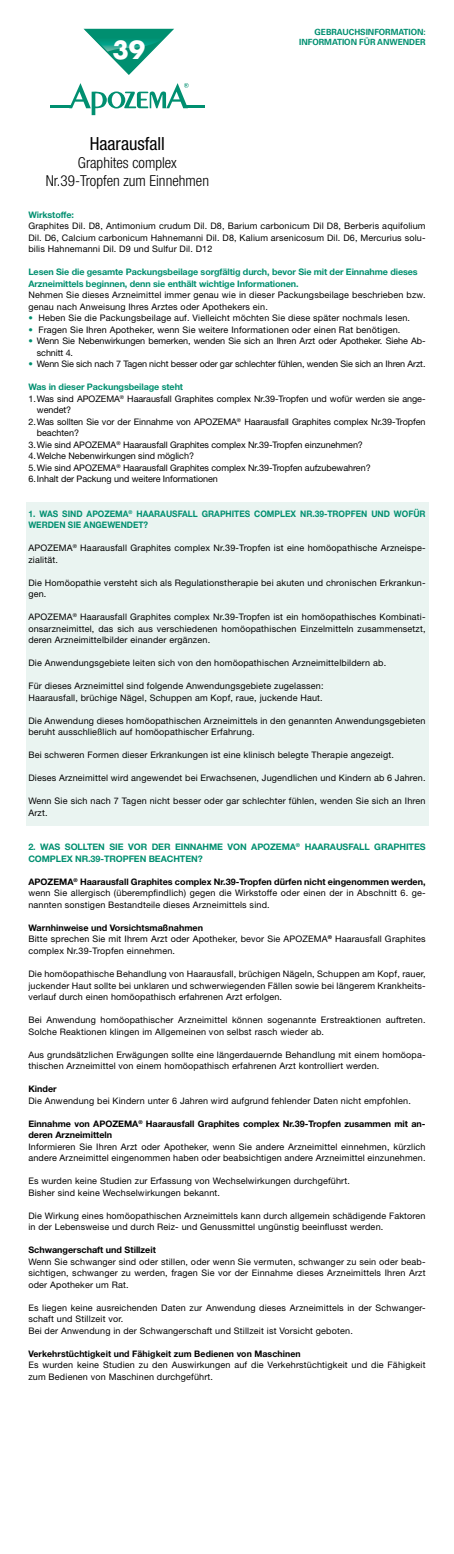
<style>
.page{position:relative;width:454px;height:1554px;background:#fff}
.page>*{position:absolute;margin:0;border:0;box-sizing:border-box;transform-origin:0 0}
.t1{font:700 24px "Futura Std";color:#fff}
.t2{font:condensed 18.1px "Helvetica Neue LT Std";color:#000}
.t3{font:300 condensed 15.1px/18.1px "Helvetica Neue LT Std";color:#000;text-align:center}
.t4{font:9px/11.5px "Helvetica Neue LT Std";letter-spacing:.02em;color:#000}
.t5{font:9px "Helvetica Neue LT Std";letter-spacing:-.005em;color:#000}
.t6{font:700 9px/11.5px "Helvetica Neue LT Std";letter-spacing:-.01em;color:#008f70}
.t7{font:700 9px/11.5px "Helvetica Neue LT Std";color:#000}
.t8{font:9px/11.5px "Helvetica Neue LT Std";letter-spacing:-.01em;color:#000}
.t9{font:700 9px/11.5px "Helvetica Neue LT Std";letter-spacing:-.01em;color:#008f70;scale:.93 1}
.t10{font:700 8.5px/10.2px "Univers LT Std";letter-spacing:-.005em;color:#008f70;text-align:right}
.s1{color:#008f70}
.s2{font-weight:700}
</style>
<div class="page">
<div style="left:26px;top:502px;width:402px;height:323px;background:#eaf4f1"></div>
<svg style="left:83px;top:28px;width:91px;height:47px"></svg>
<hr style="left:51px;top:105px;width:21px;height:3px;background:#008f70">
<hr style="left:183px;top:105px;width:22px;height:3px;background:#008f70">
<svg style="left:69px;top:83px;width:119px;height:32px"></svg>
<h1 class="t1" style="left:112px;top:34px;width:34px">39</h1>
<h2 class="t2" style="left:90px;top:133px;width:77px">Haarausfall</h2>
<h3 class="t3" style="left:46px;top:153px;width:165px">Graphites complex<br>Nr.39-Tropfen zum Einnehmen</h3>
<p class="t10" style="left:299px;top:26px;width:128px">GEBRAUCHSINFORMATION:<br>INFORMATION FÜR ANWENDER</p>
<p class="t6" style="left:28px;top:208px;width:47px">Wirkstoffe:</p>
<p class="t4" style="left:28px;top:220px;width:398px;text-align:justify">Graphites Dil. D8, Antimonium crudum Dil. D8, Barium carbonicum Dil D8, Berberis aquifolium Dil. D6, Calcium carbonicum Hahnemanni Dil. D8, Kalium arsenicosum Dil. D6, Mercurius solu&shy;bilis Hahnemanni Dil. D9 und Sulfur Dil. D12</p>
<p class="t6" style="left:28px;top:266px;width:390px">Lesen Sie die gesamte Packungsbeilage sorgfältig durch, bevor Sie mit der Einnahme dieses<br>Arzneimittels beginnen, denn sie enthält wichtige Informationen.</p>
<p class="t4" style="left:28px;top:289px;width:398px">Nehmen Sie dieses Arzneimittel immer genau wie in dieser Packungsbeilage beschrieben bzw. genau nach Anweisung Ihres Arztes oder Apothekers ein.</p>
<p class="t4" style="left:28px;top:312px;width:383px"><span class="s1">•</span> Heben Sie die Packungsbeilage auf. Vielleicht möchten Sie diese später nochmals lesen.</p>
<p class="t4" style="left:28px;top:324px;width:373px"><span class="s1">•</span> Fragen Sie Ihren Apotheker, wenn Sie weitere Informationen oder einen Rat benötigen.</p>
<p class="t8" style="left:37px;top:335px;width:390px;text-indent:-9px"><span class="s1">•</span> Wenn Sie Nebenwirkungen bemerken, wenden Sie sich an Ihren Arzt oder Apotheker. Siehe Ab&shy;schnitt 4.</p>
<p class="t8" style="left:28px;top:358px;width:398px"><span class="s1">•</span> Wenn Sie sich nach 7 Tagen nicht besser oder gar schlechter fühlen, wenden Sie sich an Ihren Arzt.</p>
<p class="t6" style="left:28px;top:381px;width:156px">Was in dieser Packungsbeilage steht</p>
<p class="t5" style="left:28px;top:393px;width:398px">1.Was sind APOZEMA<sup>®</sup> Haarausfall Graphites complex Nr.39-Tropfen und wofür werden sie ange-</p>
<p class="t4" style="left:37px;top:404px;width:36px">wendet?</p>
<p class="t5" style="left:28px;top:416px;width:398px">2.Was sollten Sie vor der Einnahme von APOZEMA<sup>®</sup> Haarausfall Graphites complex Nr.39-Tropfen</p>
<p class="t5" style="left:37px;top:428px;width:44px">beachten?</p>
<p class="t5" style="left:28px;top:439px;width:336px">3.Wie sind APOZEMA<sup>®</sup> Haarausfall Graphites complex Nr.39-Tropfen einzunehmen?</p>
<p class="t5" style="left:28px;top:451px;width:167px">4.Welche Nebenwirkungen sind möglich?</p>
<p class="t5" style="left:28px;top:462px;width:344px">5.Wie sind APOZEMA<sup>®</sup> Haarausfall Graphites complex Nr.39-Tropfen aufzubewahren?</p>
<p class="t5" style="left:28px;top:474px;width:191px">6.Inhalt der Packung und weitere Informationen</p>
<p class="t9" style="left:28px;top:507px;width:428px">1. WAS SIND APOZEMA<sup>®</sup> HAARAUSFALL GRAPHITES COMPLEX NR.39-TROPFEN UND WOFÜR<br>WERDEN SIE ANGEWENDET?</p>
<p class="t4" style="left:28px;top:542px;width:398px">APOZEMA<sup>®</sup> Haarausfall Graphites complex Nr.39-Tropfen ist eine homöopathische Arzneispe&shy;zialität.</p>
<p class="t4" style="left:28px;top:577px;width:398px">Die Homöopathie versteht sich als Regulationstherapie bei akuten und chronischen Erkrankun&shy;gen.</p>
<p class="t4" style="left:28px;top:611px;width:398px;text-align:justify">APOZEMA<sup>®</sup> Haarausfall Graphites complex Nr.39-Tropfen ist ein homöopathisches Kombinati&shy;onsarzneimittel, das sich aus verschiedenen homöopathischen Einzelmitteln zusammensetzt, deren Arzneimittelbilder einander ergänzen.</p>
<p class="t4" style="left:28px;top:657px;width:359px">Die Anwendungsgebiete leiten sich von den homöopathischen Arzneimittelbildern ab.</p>
<p class="t4" style="left:28px;top:680px;width:296px">Für dieses Arzneimittel sind folgende Anwendungsgebiete zugelassen:<br>Haarausfall, brüchige Nägel, Schuppen am Kopf, raue, juckende Haut.</p>
<p class="t4" style="left:28px;top:715px;width:398px">Die Anwendung dieses homöopathischen Arzneimittels in den genannten Anwendungsgebieten beruht ausschließlich auf homöopathischer Erfahrung.</p>
<p class="t4" style="left:28px;top:749px;width:367px">Bei schweren Formen dieser Erkrankungen ist eine klinisch belegte Therapie angezeigt.</p>
<p class="t4" style="left:28px;top:772px;width:398px">Dieses Arzneimittel wird angewendet bei Erwachsenen, Jugendlichen und Kindern ab 6 Jahren.</p>
<p class="t4" style="left:28px;top:795px;width:398px">Wenn Sie sich nach 7 Tagen nicht besser oder gar schlechter fühlen, wenden Sie sich an Ihren<br>Arzt.</p>
<p class="t6" style="left:28px;top:841px;width:398px">2. WAS SOLLTEN SIE VOR DER EINNAHME VON APOZEMA<sup>®</sup> HAARAUSFALL GRAPHITES<br>COMPLEX NR.39-TROPFEN BEACHTEN?</p>
<p class="t4" style="left:28px;top:876px;width:398px;text-align:justify"><span class="s2">APOZEMA</span><sup>®</sup> <span class="s2">Haarausfall Graphites complex Nr.39-Tropfen dürfen nicht eingenommen werden, </span>wenn Sie allergisch (überempfindlich) gegen die Wirkstoffe oder einen der in Abschnitt 6. ge&shy;nannten sonstigen Bestandteile dieses Arzneimittels sind.</p>
<p class="t4" style="left:28px;top:922px;width:398px"><span class="s2">Warnhinweise und Vorsichtsmaßnahmen<br></span>Bitte sprechen Sie mit Ihrem Arzt oder Apotheker, bevor Sie APOZEMA<sup>®</sup> Haarausfall Graphites complex Nr.39-Tropfen einnehmen.</p>
<p class="t4" style="left:28px;top:968px;width:398px;text-align:justify">Die homöopathische Behandlung von Haarausfall, brüchigen Nägeln, Schuppen am Kopf, rauer, juckender Haut sollte bei unklaren und schwerwiegenden Fällen sowie bei längerem Krankheits&shy;verlauf durch einen homöopathisch erfahrenen Arzt erfolgen.</p>
<p class="t4" style="left:28px;top:1014px;width:398px">Bei Anwendung homöopathischer Arzneimittel können sogenannte Erstreaktionen auftreten.<br>Solche Reaktionen klingen im Allgemeinen von selbst rasch wieder ab.</p>
<p class="t4" style="left:28px;top:1048px;width:398px">Aus grundsätzlichen Erwägungen sollte eine längerdauernde Behandlung mit einem homöopa&shy;thischen Arzneimittel von einem homöopathisch erfahrenen Arzt kontrolliert werden.</p>
<p class="t7" style="left:28px;top:1082px;width:30px">Kinder</p>
<p class="t4" style="left:28px;top:1094px;width:384px">Die Anwendung bei Kindern unter 6 Jahren wird aufgrund fehlender Daten nicht empfohlen.</p>
<p class="t7" style="left:28px;top:1117px;width:398px">Einnahme von APOZEMA<sup>®</sup> Haarausfall Graphites complex Nr.39-Tropfen zusammen mit an&shy;deren Arzneimitteln</p>
<p class="t4" style="left:28px;top:1140px;width:398px">Informieren Sie Ihren Arzt oder Apotheker, wenn Sie andere Arzneimittel einnehmen, kürzlich andere Arzneimittel eingenommen haben oder beabsichtigen andere Arzneimittel einzunehmen.</p>
<p class="t4" style="left:28px;top:1175px;width:323px">Es wurden keine Studien zur Erfassung von Wechselwirkungen durchgeführt.<br>Bisher sind keine Wechselwirkungen bekannt.</p>
<p class="t4" style="left:28px;top:1209px;width:398px">Die Wirkung eines homöopathischen Arzneimittels kann durch allgemein schädigende Faktoren in der Lebensweise und durch Reiz- und Genussmittel ungünstig beeinflusst werden.</p>
<p class="t7" style="left:28px;top:1243px;width:129px">Schwangerschaft und Stillzeit</p>
<p class="t4" style="left:28px;top:1255px;width:398px;text-align:justify">Wenn Sie schwanger sind oder stillen, oder wenn Sie vermuten, schwanger zu sein oder beab&shy;sichtigen, schwanger zu werden, fragen Sie vor der Einnahme dieses Arzneimittels Ihren Arzt oder Apotheker um Rat.</p>
<p class="t4" style="left:28px;top:1301px;width:398px">Es liegen keine ausreichenden Daten zur Anwendung dieses Arzneimittels in der Schwanger&shy;schaft und Stillzeit vor.<br>Bei der Anwendung in der Schwangerschaft und Stillzeit ist Vorsicht geboten.</p>
<p class="t7" style="left:28px;top:1347px;width:274px">Verkehrstüchtigkeit und Fähigkeit zum Bedienen von Maschinen</p>
<p class="t4" style="left:28px;top:1359px;width:398px">Es wurden keine Studien zu den Auswirkungen auf die Verkehrstüchtigkeit und die Fähigkeit zum Bedienen von Maschinen durchgeführt.</p>
</div>
